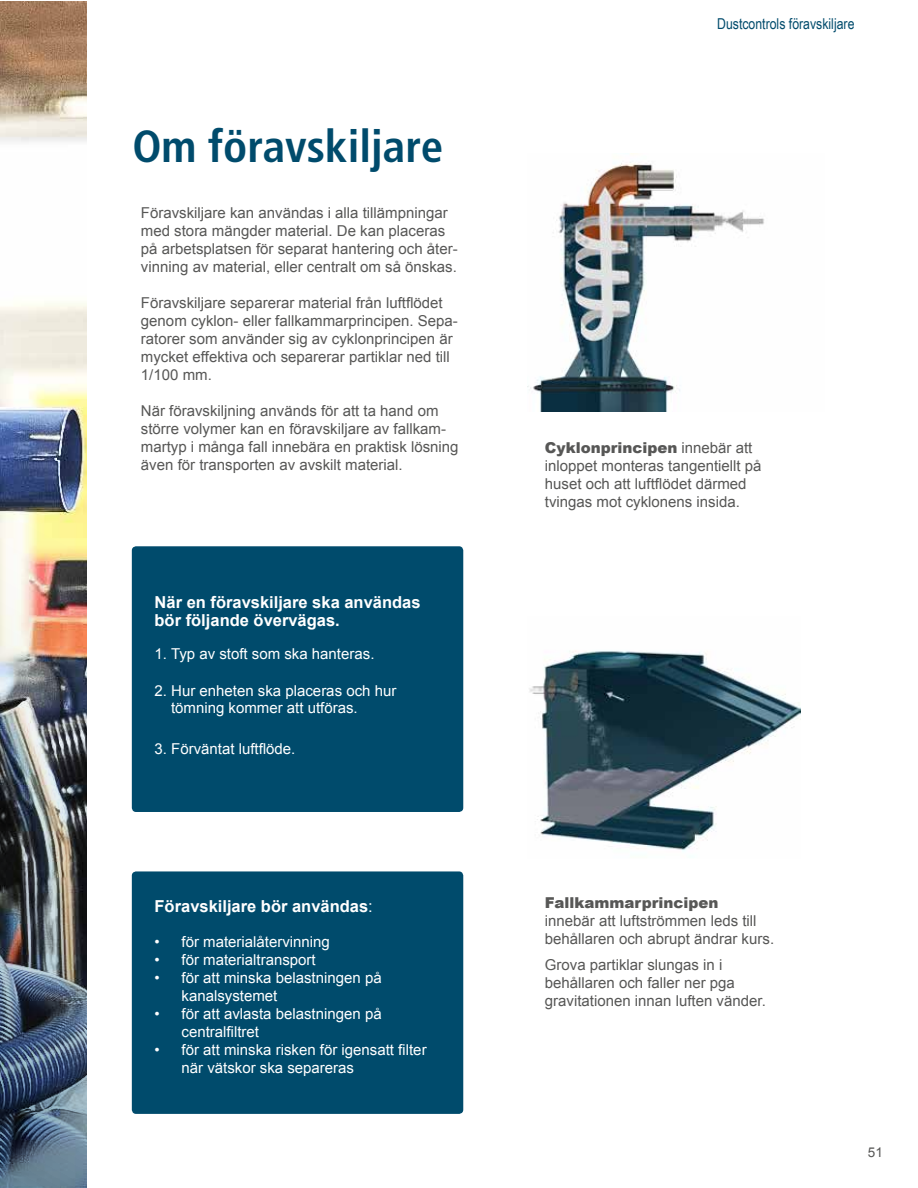
<style>
.page{position:relative;width:918px;height:1188px;background:#fff}
.page>*{position:absolute;margin:0;border:0;box-sizing:border-box;transform-origin:0 0}
.t1{font:700 condensed 45px "Frutiger LT Pro";color:#004b6c}
.t2{font:700 16.5px/18px "Arial";color:#fff}
.t3{font:15px/18px "Arial";color:#575756}
.t4{font:15px/18px "Arial";color:#fff}
.t5{font:15px "Arial Narrow";color:#004b6c}
.t6{font:900 15px "Arial";color:#575756}
.t7{font:13.5px "Arial";color:#575756}
.s1{font-weight:400}
.s2{font-weight:900}
</style>
<div class="page">
<img style="left:0;top:1px;width:87px;height:1187px">
<div style="left:132px;top:546px;width:331px;height:266px;background:#004b6c;border-radius:4px"></div>
<div style="left:132px;top:871px;width:331px;height:243px;background:#004b6c;border-radius:4px"></div>
<img style="left:528px;top:162px;width:236px;height:250px">
<img style="left:529px;top:651px;width:271px;height:200px">
<h1 class="t1" style="left:132px;top:119px;width:312px">Om föravskiljare</h1>
<p class="t3" style="left:141px;top:204px;width:318px">Föravskiljare kan användas i alla tillämpningar med stora mängder material. De kan placeras på arbetsplatsen för separat hantering och åter&shy;vinning av material, eller centralt om så önskas.</p>
<p class="t3" style="left:141px;top:294px;width:318px">Föravskiljare separerar material från luftflödet genom cyklon- eller fallkammarprincipen. Sepa&shy;ratorer som använder sig av cyklonprincipen är mycket effektiva och separerar partiklar ned till 1/100 mm.</p>
<p class="t3" style="left:141px;top:402px;width:319px">När föravskiljning används för att ta hand om större volymer kan en föravskiljare av fallkam&shy;martyp i många fall innebära en praktisk lösning även för transporten av avskilt material.</p>
<p class="t2" style="left:155px;top:594px;width:267px">När en föravskiljare ska användas bör följande övervägas.</p>
<p class="t4" style="left:155px;top:645px;width:221px">1. Typ av stoft som ska hanteras.</p>
<p class="t4" style="left:171px;top:683px;width:227px;line-height:16.5px;text-indent:-16px">2. Hur enheten ska placeras och hur tömning kommer att utföras.</p>
<p class="t4" style="left:155px;top:740px;width:142px">3. Förväntat luftflöde.</p>
<p class="t2" style="left:155px;top:898px;width:220px">Föravskiljare bör användas<span class="s1">:</span></p>
<p class="t4" style="left:155px;top:933px;width:177px">• för materialåtervinning</p>
<p class="t4" style="left:155px;top:951px;width:163px">• för materialtransport</p>
<p class="t4" style="left:182px;top:969px;width:202px;text-indent:-27px">• för att minska belastningen på kanalsystemet</p>
<p class="t4" style="left:182px;top:1005px;width:202px;text-indent:-27px">• för att avlasta belastningen på centralfiltret</p>
<p class="t4" style="left:182px;top:1041px;width:247px;text-indent:-27px">• för att minska risken för igensatt filter när vätskor ska separeras</p>
<p class="t5" style="left:717px;top:13px;width:139px">Dustcontrols föravskiljare</p>
<p class="t3" style="left:545px;top:439px;width:218px"><span class="s2">Cyklonprincipen</span> innebär att inloppet monteras tangentiellt på huset och att luftflödet därmed tvingas mot cyklonens insida.</p>
<p class="t6" style="left:545px;top:891px;width:175px">Fallkammarprincipen</p>
<p class="t3" style="left:545px;top:912px;width:231px">innebär att luftströmmen leds till behållaren och abrupt ändrar kurs.</p>
<p class="t3" style="left:545px;top:956px;width:222px">Grova partiklar slungas in i behållaren och faller ner pga gravitationen innan luften vänder.</p>
<p class="t7" style="left:868px;top:1143px;width:17px">51</p>
</div>
